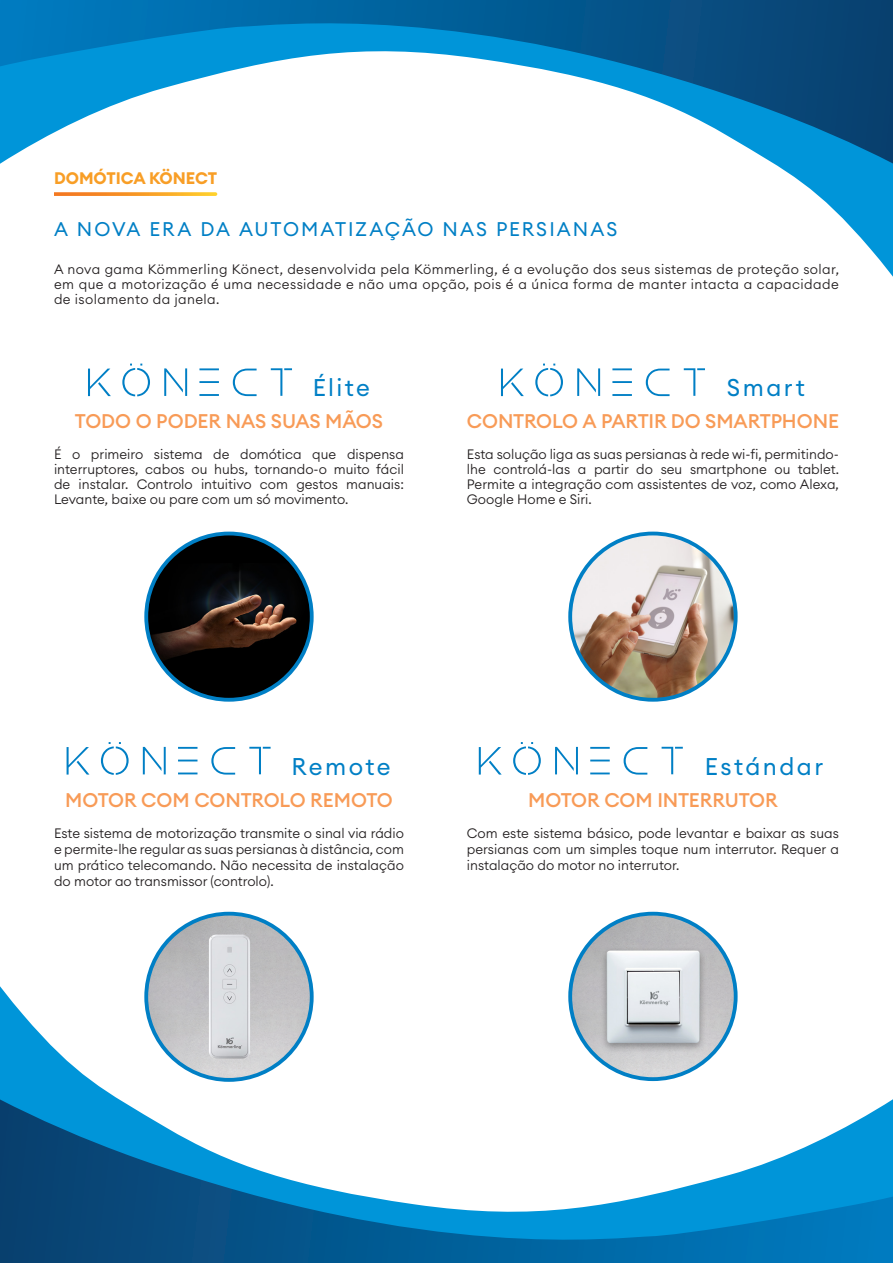
<style>
.page{position:relative;width:893px;height:1263px;background:#fff}
.page>*{position:absolute;margin:0;border:0;box-sizing:border-box;transform-origin:0 0}
.t1{font:23.85px "Euclid Circular A";letter-spacing:.1em;color:#007fc5}
.t2{font:500 19.5px "Euclid Circular A";letter-spacing:-.005em;color:#f89b57}
.t3{font:19.5px "Euclid Circular A";letter-spacing:.1em;color:#007fc5}
.t4{font:700 16.5px "Euclid Circular A";color:#f89e26}
.t5{font:300 13.5px/15px "Euclid Circular A";color:#231f20;text-align:justify}
</style>
<div class="page">
<img style="left:146px;top:914px;width:166px;height:166px;border-radius:83px">
<img style="left:570px;top:914px;width:166px;height:165px;border-radius:83px">
<img style="left:570px;top:533px;width:166px;height:167px;border-radius:83px">
<div style="left:568px;top:532px;width:170px;height:170px;border:4px solid #007fc5;border-radius:50%"></div>
<img style="left:146px;top:533px;width:166px;height:167px;border-radius:83px">
<div style="left:144px;top:532px;width:170px;height:170px;border:4px solid #007fc5;border-radius:50%"></div>
<svg style="left:88px;top:364px;width:204px;height:32px"></svg>
<svg style="left:67px;top:742px;width:204px;height:33px"></svg>
<svg style="left:501px;top:364px;width:204px;height:32px"></svg>
<svg style="left:479px;top:742px;width:204px;height:33px"></svg>
<svg style="left:54px;top:164px;width:839px;height:113px"></svg>
<svg style="left:0;top:0;width:893px;height:164px"></svg>
<svg style="left:0;top:966px;width:738px;height:133px"></svg>
<svg style="left:0;top:1099px;width:893px;height:164px"></svg>
<p class="t4" style="left:54px;top:168px;width:165px">DOMÓTICA KÖNECT</p>
<p class="t3" style="left:54px;top:216px;width:565px">A NOVA ERA DA AUTOMATIZAÇÃO NAS PERSIANAS</p>
<p class="t5" style="left:54px;top:262px;width:786px">A nova gama Kömmerling Könect, desenvolvida pela Kömmerling, é a evolução dos seus sistemas de proteção solar, em que a motorização é uma necessidade e não uma opção, pois é a única forma de manter intacta a capacidade de isolamento da janela.</p>
<p class="t1" style="left:313px;top:372px;width:59px">Élite</p>
<p class="t2" style="left:75px;top:409px;width:310px">TODO O PODER NAS SUAS MÃOS</p>
<p class="t5" style="left:54px;top:446px;width:351px">É o primeiro sistema de domótica que dispensa interruptores, cabos ou hubs, tornando-o muito fácil de instalar. Controlo intuitivo com gestos manuais:<br>Levante, baixe ou pare com um só movimento.</p>
<p class="t1" style="left:727px;top:372px;width:80px">Smart</p>
<p class="t2" style="left:467px;top:409px;width:374px">CONTROLO A PARTIR DO SMARTPHONE</p>
<p class="t5" style="left:467px;top:446px;width:374px">Esta solução liga as suas persianas à rede wi-fi, permitindo&shy;lhe controlá-las a partir do seu smartphone ou tablet.<br>Permite a integração com assistentes de voz, como Alexa, Google Home e Siri.</p>
<p class="t1" style="left:291px;top:751px;width:101px">Remote</p>
<p class="t2" style="left:65px;top:787px;width:329px">MOTOR COM CONTROLO REMOTO</p>
<p class="t5" style="left:54px;top:824px;width:351px;line-height:16.2px">Este sistema de motorização transmite o sinal via rádio e permite-lhe regular as suas persianas à distância, com um prático telecomando. Não necessita de instalação do motor ao transmissor (controlo).</p>
<p class="t1" style="left:705px;top:751px;width:120px">Estándar</p>
<p class="t2" style="left:528px;top:787px;width:251px">MOTOR COM INTERRUTOR</p>
<p class="t5" style="left:467px;top:824px;width:374px;line-height:16.2px">Com este sistema básico, pode levantar e baixar as suas persianas com um simples toque num interrutor. Requer a instalação do motor no interrutor.</p>
</div>
